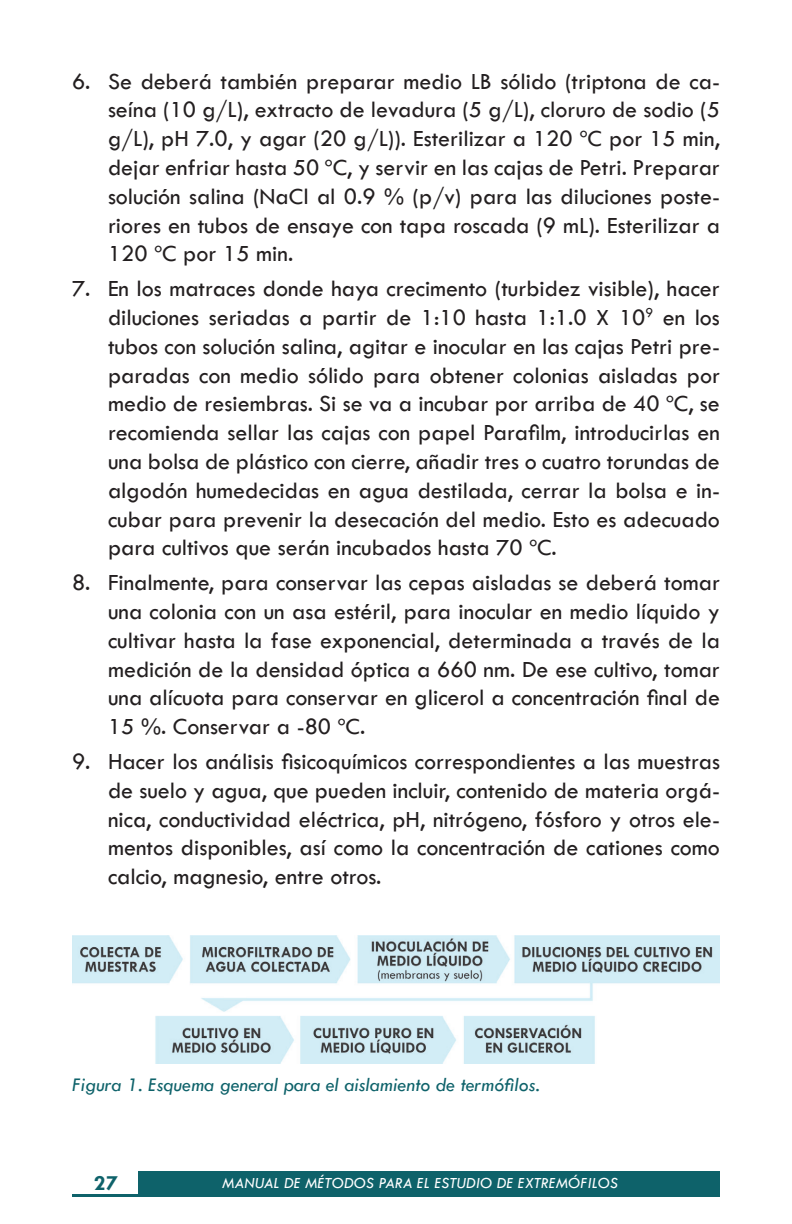
<style>
.page{position:relative;width:792px;height:1224px;background:#fff}
.page>*{position:absolute;margin:0;border:0;box-sizing:border-box;transform-origin:0 0}
.t1{font:24px/28.8px "Tw Cen";color:#231f20;text-align:justify}
.t2{font:700 22px "Tw Cen";color:#0e626a}
.t3{font:italic 20px "Tw Cen";color:#0e626a}
.t4{font:italic 16px "Tw Cen";color:#fff}
</style>
<div class="page">
<div style="left:138px;top:1171px;width:582px;height:24px;background:#0e626a"></div>
<hr style="left:72px;top:1194px;width:648px;height:2px;background:#0e626a">
<img style="left:72px;top:935px;width:648px;height:128px">
<p class="t1" style="left:108px;top:66px;width:614px;text-indent:-36px">6. Se deberá también preparar medio LB sólido (triptona de ca&shy;seína (10 g/L), extracto de levadura (5 g/L), cloruro de sodio (5 g/L), pH 7.0, y agar (20 g/L)). Esterilizar a 120 ºC por 15 min, dejar enfriar hasta 50 ºC, y servir en las cajas de Petri. Preparar solución salina (NaCl al 0.9 % (p/v) para las diluciones poste&shy;riores en tubos de ensaye con tapa roscada (9 mL). Esterilizar a 120 ºC por 15 min.</p>
<p class="t1" style="left:108px;top:274px;width:614px;text-indent:-36px">7. En los matraces donde haya crecimento (turbidez visible), hacer diluciones seriadas a partir de 1:10 hasta 1:1.0 X 10<sup>9</sup> en los tubos con solución salina, agitar e inocular en las cajas Petri pre&shy;paradas con medio sólido para obtener colonias aisladas por medio de resiembras. Si se va a incubar por arriba de 40 ºC, se recomienda sellar las cajas con papel Parafilm, introducirlas en una bolsa de plástico con cierre, añadir tres o cuatro torundas de algodón humedecidas en agua destilada, cerrar la bolsa e in&shy;cubar para prevenir la desecación del medio. Esto es adecuado para cultivos que serán incubados hasta 70 ºC.</p>
<p class="t1" style="left:108px;top:568px;width:614px;text-indent:-36px">8. Finalmente, para conservar las cepas aisladas se deberá tomar una colonia con un asa estéril, para inocular en medio líquido y cultivar hasta la fase exponencial, determinada a través de la medición de la densidad óptica a 660 nm. De ese cultivo, tomar una alícuota para conservar en glicerol a concentración final de 15 %. Conservar a -80 ºC.</p>
<p class="t1" style="left:108px;top:747px;width:613px;text-indent:-36px">9. Hacer los análisis fisicoquímicos correspondientes a las muestras de suelo y agua, que pueden incluir, contenido de materia orgá&shy;nica, conductividad eléctrica, pH, nitrógeno, fósforo y otros ele&shy;mentos disponibles, así como la concentración de cationes como calcio, magnesio, entre otros.</p>
<p class="t3" style="left:72px;top:1072px;width:469px">Figura 1. Esquema general para el aislamiento de termófilos.</p>
<p class="t2" style="left:94px;top:1170px;width:26px">27</p>
<p class="t4" style="left:222px;top:1174px;width:398px">MANUAL DE MÉTODOS PARA EL ESTUDIO DE EXTREMÓFILOS</p>
</div>
